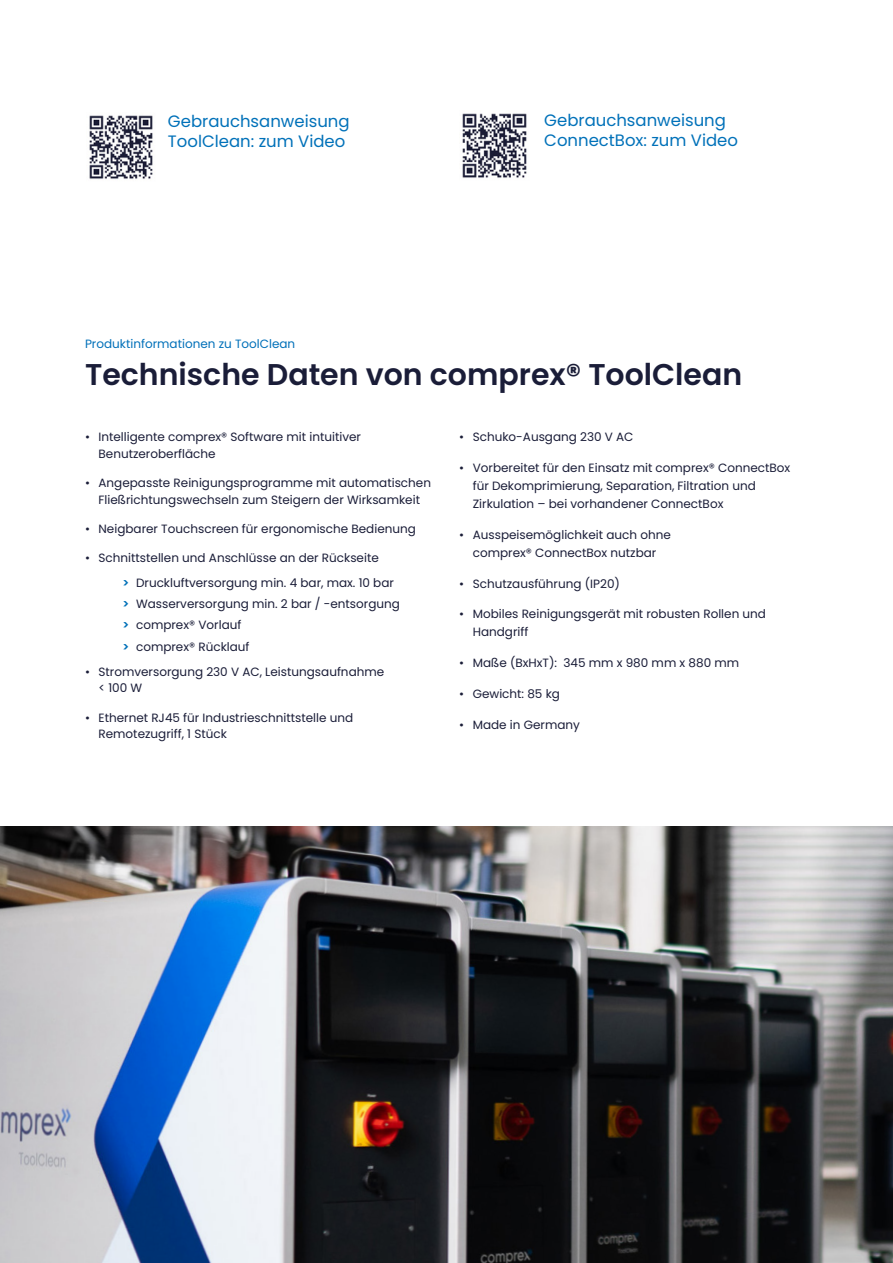
<style>
.page{position:relative;width:893px;height:1263px;background:#fff}
.page>*{position:absolute;margin:0;border:0;box-sizing:border-box;transform-origin:0 0}
.t1{font:600 30px "Poppins";color:#1a1d38}
.t2{font:16.5px/19.8px "Poppins";color:#0071b9}
.t3{font:12px/16.5px "Poppins";color:#1a1d38}
.t4{font:12px "Poppins";color:#0070b9}
.s1{font-weight:600;color:#0071b9}
</style>
<div class="page">
<img style="left:0;top:827px;width:893px;height:436px">
<img style="left:462px;top:113px;width:65px;height:65px">
<img style="left:89px;top:115px;width:64px;height:64px">
<h2 class="t2" style="left:168px;top:112px;width:183px">Gebrauchsanweisung<br>ToolClean: zum Video</h2>
<h2 class="t2" style="left:544px;top:110px;width:195px">Gebrauchsanweisung<br>ConnectBox: zum Video</h2>
<p class="t4" style="left:85px;top:337px;width:212px">Produktinformationen zu ToolClean</p>
<h1 class="t1" style="left:85px;top:361px;width:659px">Technische Daten von comprex® ToolClean</h1>
<p class="t3" style="left:99px;top:430px;width:264px;text-indent:-14px">• Intelligente comprex® Software mit intuitiver<br>Benutzeroberfläche</p>
<p class="t3" style="left:85px;top:476px;width:347px;text-align:center">• Angepasste Reinigungsprogramme mit automatischen<br>Fließrichtungswechseln zum Steigern der Wirksamkeit</p>
<p class="t3" style="left:85px;top:522px;width:332px">• Neigbarer Touchscreen für ergonomische Bedienung</p>
<p class="t3" style="left:123px;top:546px;width:273px;line-height:25px;text-indent:-37px">• Schnittstellen und Anschlüsse an der Rückseite<br><span class="s1">&gt;</span> Druckluftversorgung min. 4 bar, max. 10 bar</p>
<p class="t3" style="left:123px;top:593px;width:279px;line-height:20.7px"><span class="s1">&gt;</span> Wasserversorgung min. 2 bar / -entsorgung <span class="s1">&gt;</span> comprex® Vorlauf</p>
<p class="t3" style="left:123px;top:640px;width:129px"><span class="s1">&gt;</span> comprex® Rücklauf</p>
<p class="t3" style="left:99px;top:665px;width:287px;text-indent:-14px">• Stromversorgung 230 V AC, Leistungsaufnahme &lt; 100 W</p>
<p class="t3" style="left:99px;top:710px;width:256px;text-indent:-14px">• Ethernet RJ45 für Industrieschnittstelle und<br>Remotezugriff, 1 Stück</p>
<p class="t3" style="left:459px;top:430px;width:176px">• Schuko-Ausgang 230 V AC</p>
<p class="t3" style="left:473px;top:460px;width:319px;line-height:18px;text-indent:-14px">• Vorbereitet für den Einsatz mit comprex® ConnectBox für Dekomprimierung, Separation, Filtration und<br>Zirkulation – bei vorhandener ConnectBox</p>
<p class="t3" style="left:459px;top:527px;width:213px;line-height:18px;text-align:center">• Ausspeisemöglichkeit auch ohne comprex® ConnectBox nutzbar</p>
<p class="t3" style="left:459px;top:576px;width:162px">• Schutzausführung (IP20)</p>
<p class="t3" style="left:473px;top:606px;width:295px;line-height:18px;text-indent:-14px">• Mobiles Reinigungsgerät mit robusten Rollen und<br>Handgriff</p>
<p class="t3" style="left:459px;top:656px;width:281px">• Maße (BxHxT): 345 mm x 980 mm x 880 mm</p>
<p class="t3" style="left:459px;top:687px;width:102px">• Gewicht: 85 kg</p>
<p class="t3" style="left:459px;top:717px;width:122px">• Made in Germany</p>
</div>
